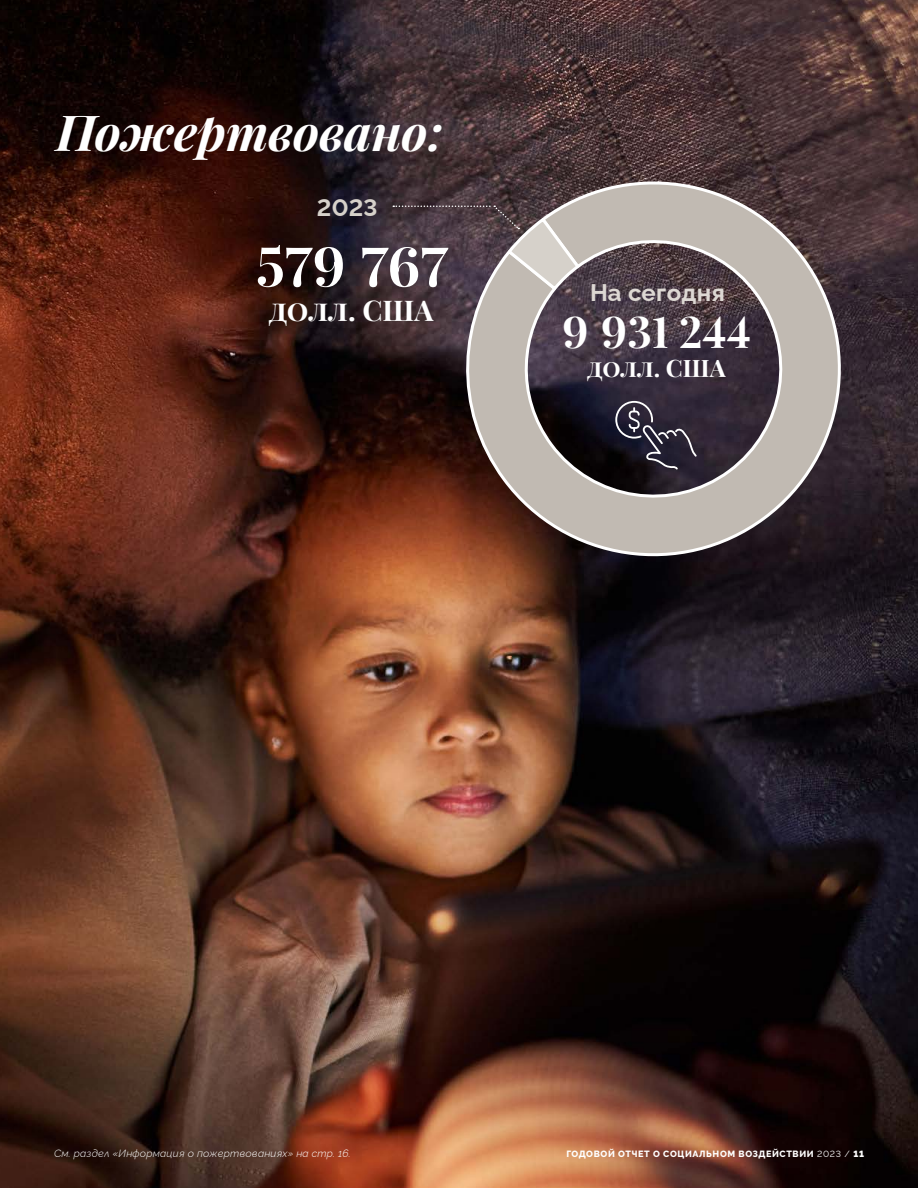
<style>
.page{position:relative;width:918px;height:1188px;background:#fff}
.page>*{position:absolute;margin:0;border:0;box-sizing:border-box;transform-origin:0 0}
.t1{font:54.75px "Playfair Display";color:#fff}
.t2{font:italic 49.5px "Playfair Display";color:#fff}
.t3{font:43.8px "Playfair Display";color:#fff}
.t4{font:28.5px "Playfair Display";color:#fff}
.t5{font:100 24px "Raleway";letter-spacing:.01em;color:#ddd8d3}
.t6{font:24px "Playfair Display";color:#fff}
.t7{font:100 24px "Raleway";color:#d6d1ca}
.t8{font:100 12px "Raleway";letter-spacing:.02em;color:#fff}
.t9{font:italic 100 10.5px "Raleway";letter-spacing:.02em;color:#fff}
.t10{font:800 9px "Raleway";letter-spacing:.07em;color:#fff}
.s1{font-weight:100}
</style>
<div class="page">
<img style="left:0;top:0;width:918px;height:1188px">
<svg style="left:453px;top:158px;width:411px;height:421px;background:#6c5f60"></svg>
<svg style="left:393px;top:206px;width:189px;height:87px;background:#796e72"></svg>
<svg style="left:615px;top:401px;width:82px;height:68px;background:#3a3543"></svg>
<h2 class="t2" style="left:56px;top:94px;width:389px">Пожертвовано:</h2>
<h3 class="t7" style="left:317px;top:188px;width:62px">2023</h3>
<h1 class="t1" style="left:256px;top:223px;width:194px">579 767</h1>
<h3 class="t4" style="left:269px;top:288px;width:166px">долл. США</h3>
<h3 class="t5" style="left:590px;top:274px;width:137px">На сегодня</h3>
<h3 class="t3" style="left:562px;top:297px;width:190px">9 931 244</h3>
<h3 class="t6" style="left:587px;top:349px;width:140px">долл. США</h3>
<p class="t9" style="left:54px;top:1145px;width:298px">См. раздел «Информация о пожертвованиях» на стр. 16.</p>
<p class="t10" style="left:567px;top:1149px;width:299px">ГОДОВОЙ ОТЧЕТ О СОЦИАЛЬНОМ ВОЗДЕЙСТВИИ <span class="s1">2023 / 11</span></p>
<p class="t8" style="left:54px;top:1144px;width:209px">See Donation Disclosure on page 18</p>
</div>
